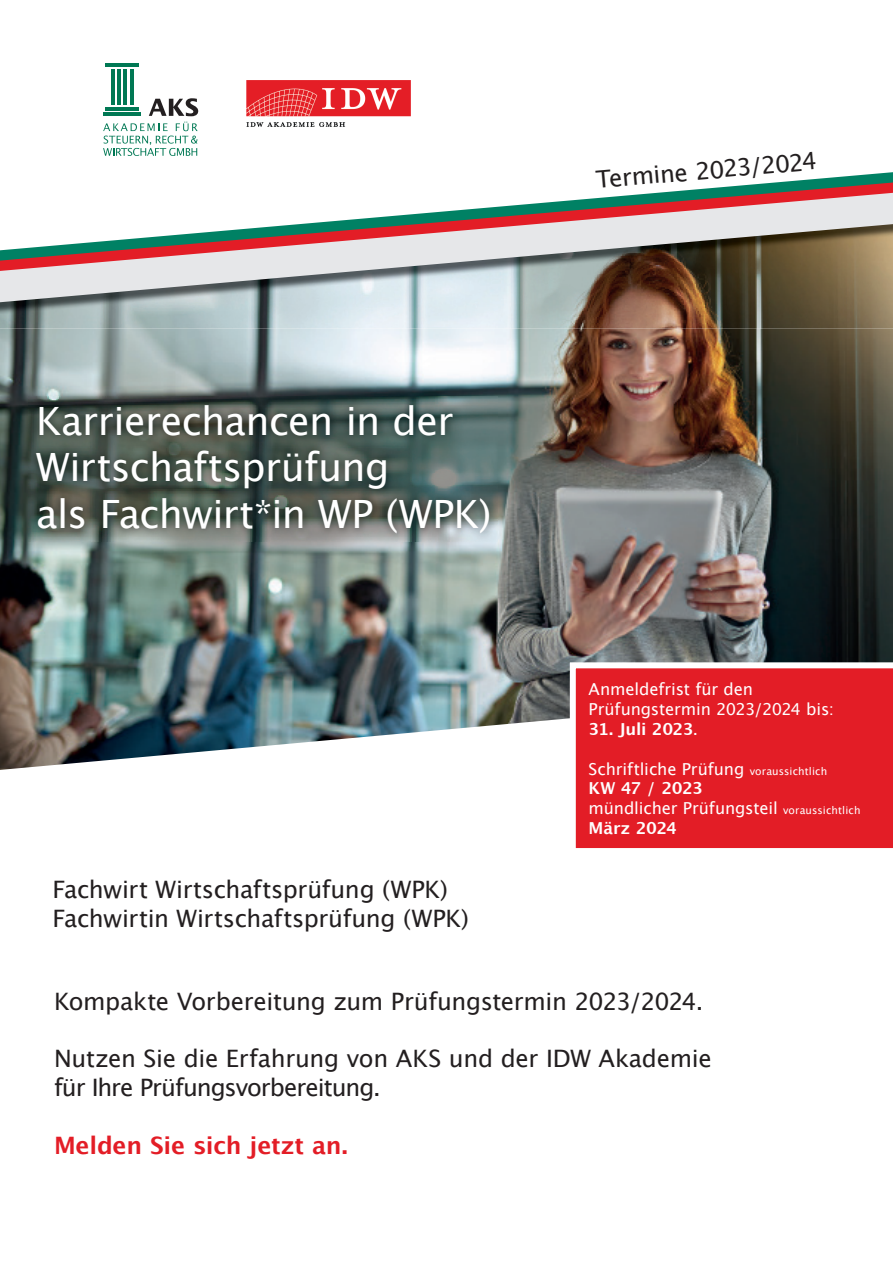
<style>
.page{position:relative;width:893px;height:1263px;background:#fff}
.page>*{position:absolute;margin:0;border:0;box-sizing:border-box;transform-origin:0 0}
.t1{font:39px/46.8px "Lucida Grande";letter-spacing:-.015em;color:#fff}
.t2{font:24px/28.8px "Lucida Grande";letter-spacing:-.015em;color:#231f20}
.t3{font:700 24px "Lucida Grande";letter-spacing:-.01em;color:#e31d26}
.t4{font:16.5px/19.8px "Lucida Grande";letter-spacing:-.01em;color:#fff}
.t5{font:700 16.5px "Lucida Grande";letter-spacing:-.03em;color:#fff}
.s1{font-weight:400}
.s2{font-size:10.5px}
.s3{font-weight:700}
</style>
<div class="page">
<img style="left:0;top:302px;width:893px;height:468px">
<svg style="left:781px;top:172px;width:112px;height:10px"></svg>
<svg style="left:656px;top:182px;width:237px;height:11px"></svg>
<svg style="left:0;top:193px;width:893px;height:109px"></svg>
<img style="left:29px;top:397px;width:469px;height:144px">
<hr style="left:103px;top:112px;width:38px;height:4px;background:#007854">
<hr style="left:105px;top:107px;width:34px;height:3px;background:#007854">
<hr style="left:111px;top:69px;width:4px;height:36px;background:#007854">
<hr style="left:117px;top:69px;width:4px;height:36px;background:#007854">
<hr style="left:123px;top:69px;width:4px;height:36px;background:#007854">
<hr style="left:130px;top:69px;width:4px;height:36px;background:#007854">
<hr style="left:105px;top:64px;width:34px;height:3px;background:#007854">
<svg style="left:103px;top:122px;width:95px;height:34px"></svg>
<svg style="left:149px;top:98px;width:49px;height:18px"></svg>
<img style="left:247px;top:81px;width:163px;height:46px">
<div style="left:570px;top:662px;width:323px;height:186px;background:#e31d26"></div>
<h1 class="t1" style="left:36px;top:398px;width:457px">Karrierechancen in der<br>Wirtschaftsprüfung<br>als Fachwirt*in WP (WPK)</h1>
<p class="t2" style="left:52px;top:875px;width:418px">Fachwirt Wirtschaftsprüfung (WPK)<br>Fachwirtin Wirtschaftsprüfung (WPK)</p>
<p class="t2" style="left:595px;top:166px;width:223px;rotate:-5deg">Termine 2023/2024</p>
<p class="t4" style="left:589px;top:680px;width:247px">Anmeldefrist für den<br>Prüfungstermin 2023/2024 bis:</p>
<p class="t5" style="left:589px;top:716px;width:111px">31. Juli 2023<span class="s1">.</span></p>
<p class="t4" style="left:589px;top:759px;width:274px">Schriftliche Prüfung <span class="s2">voraussichtlich<br></span><span class="s3">KW 47 / 2023<br></span>mündlicher Prüfungsteil <span class="s2">voraussichtlich<br></span><span class="s3">März 2024</span></p>
<p class="t2" style="left:54px;top:987px;width:651px">Kompakte Vorbereitung zum Prüfungstermin 2023/2024.</p>
<p class="t2" style="left:54px;top:1044px;width:659px">Nutzen Sie die Erfahrung von AKS und der IDW Akademie für Ihre Prüfungsvorbereitung.</p>
<p class="t3" style="left:54px;top:1125px;width:295px">Melden Sie sich jetzt an.</p>
</div>
